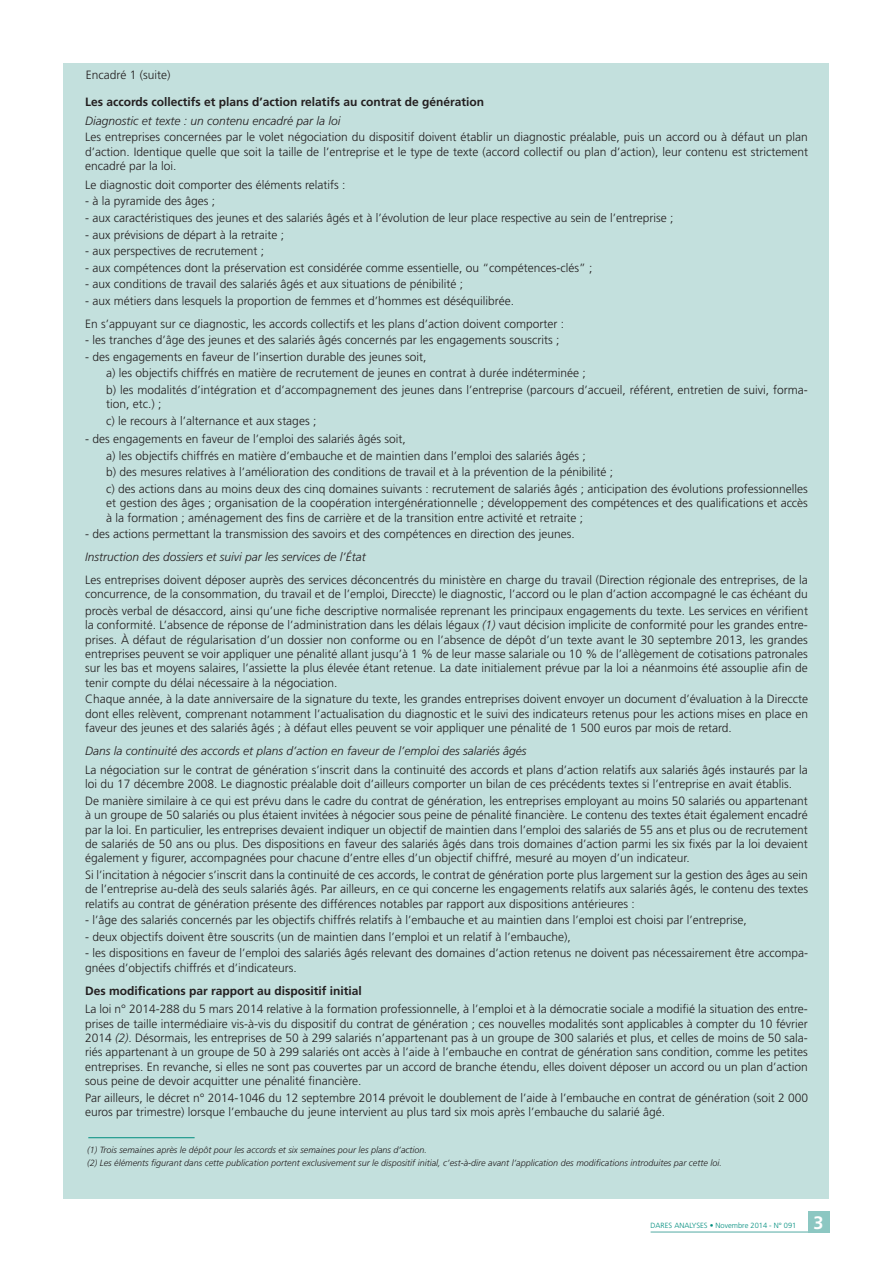
<style>
.page{position:relative;width:893px;height:1263px;background:#fff}
.page>*{position:absolute;margin:0;border:0;box-sizing:border-box;transform-origin:0 0}
.t1{font:700 18px "Frutiger";color:#fff}
.t2{font:300 12px/14.4px "Frutiger";color:#231f20}
.t3{font:italic 300 12px "Frutiger";color:#231f20}
.t4{font:700 12px "Frutiger";color:#231f20}
.t5{font:italic 300 9px/12.9px "Frutiger";color:#231f20}
.t6{font:300 7.5px "Frutiger";color:#008e7f}
.s1{font-style:italic}
</style>
<div class="page">
<div style="left:64px;top:64px;width:765px;height:1135px;background:#c3e0dd"></div>
<hr style="left:88px;top:1137px;width:107px;height:1px;background:#008e7f">
<div style="left:808px;top:1211px;width:21px;height:22px;background:#8cc7c2"></div>
<hr style="left:651px;top:1231px;width:178px;height:2px;background:#8cc7c2">
<p class="t2" style="left:86px;top:68px;width:86px">Encadré 1 (suite)</p>
<p class="t4" style="left:85px;top:95px;width:400px">Les accords collectifs et plans d’action relatifs au contrat de génération</p>
<p class="t3" style="left:85px;top:114px;width:257px">Diagnostic et texte : un contenu encadré par la loi</p>
<p class="t2" style="left:85px;top:130px;width:724px;text-align:justify">Les entreprises concernées par le volet négociation du dispositif doivent établir un diagnostic préalable, puis un accord ou à défaut un plan d’action. Identique quelle que soit la taille de l’entreprise et le type de texte (accord collectif ou plan d’action), leur contenu est strictement encadré par la loi.</p>
<p class="t2" style="left:85px;top:178px;width:262px">Le diagnostic doit comporter des éléments relatifs :</p>
<p class="t2" style="left:85px;top:194px;width:132px">- à la pyramide des âges ;</p>
<p class="t2" style="left:85px;top:211px;width:590px">- aux caractéristiques des jeunes et des salariés âgés et à l’évolution de leur place respective au sein de l’entreprise ;</p>
<p class="t2" style="left:85px;top:227px;width:201px">- aux prévisions de départ à la retraite ;</p>
<p class="t2" style="left:85px;top:244px;width:181px">- aux perspectives de recrutement ;</p>
<p class="t2" style="left:85px;top:260px;width:509px">- aux compétences dont la préservation est considérée comme essentielle, ou “compétences-clés” ;</p>
<p class="t2" style="left:85px;top:277px;width:380px">- aux conditions de travail des salariés âgés et aux situations de pénibilité ;</p>
<p class="t2" style="left:85px;top:289px;width:481px;line-height:23px">- aux métiers dans lesquels la proportion de femmes et d’hommes est déséquilibrée.<br>En s’appuyant sur ce diagnostic, les accords collectifs et les plans d’action doivent comporter :</p>
<p class="t2" style="left:85px;top:333px;width:476px">- les tranches d’âge des jeunes et des salariés âgés concernés par les engagements souscrits ;</p>
<p class="t2" style="left:106px;top:348px;width:703px;line-height:16.5px;text-indent:-21px">- des engagements en faveur de l’insertion durable des jeunes soit,<br>a) les objectifs chiffrés en matière de recrutement de jeunes en contrat à durée indéterminée ;<br>b) les modalités d’intégration et d’accompagnement des jeunes dans l’entreprise (parcours d’accueil, référent, entretien de suivi, forma-</p>
<p class="t2" style="left:106px;top:396px;width:212px;line-height:16.5px">tion, etc.) ;<br>c) le recours à l’alternance et aux stages ;</p>
<p class="t2" style="left:106px;top:431px;width:703px;line-height:16.5px;text-indent:-21px">- des engagements en faveur de l’emploi des salariés âgés soit,<br>a) les objectifs chiffrés en matière d’embauche et de maintien dans l’emploi des salariés âgés ;<br>b) des mesures relatives à l’amélioration des conditions de travail et à la prévention de la pénibilité ;<br>c) des actions dans au moins deux des cinq domaines suivants : recrutement de salariés âgés ; anticipation des évolutions professionnelles</p>
<p class="t2" style="left:106px;top:496px;width:703px">et gestion des âges ; organisation de la coopération intergénérationnelle ; développement des compétences et des qualifications et accès à la formation ; aménagement des fins de carrière et de la transition entre activité et retraite ;</p>
<p class="t2" style="left:85px;top:527px;width:491px">- des actions permettant la transmission des savoirs et des compétences en direction des jeunes.</p>
<p class="t3" style="left:85px;top:550px;width:282px">Instruction des dossiers et suivi par les services de l’État</p>
<p class="t2" style="left:85px;top:573px;width:724px">Les entreprises doivent déposer auprès des services déconcentrés du ministère en charge du travail (Direction régionale des entreprises, de la concurrence, de la consommation, du travail et de l’emploi, Direccte) le diagnostic, l’accord ou le plan d’action accompagné le cas échéant du</p>
<p class="t2" style="left:85px;top:604px;width:724px;text-align:justify">procès verbal de désaccord, ainsi qu’une fiche descriptive normalisée reprenant les principaux engagements du texte. Les services en vérifient la conformité. L’absence de réponse de l’administration dans les délais légaux <span class="s1">(1)</span> vaut décision implicite de conformité pour les grandes entre&shy;prises. À défaut de régularisation d’un dossier non conforme ou en l’absence de dépôt d’un texte avant le 30 septembre 2013, les grandes entreprises peuvent se voir appliquer une pénalité allant jusqu’à 1 % de leur masse salariale ou 10 % de l’allègement de cotisations patronales sur les bas et moyens salaires, l’assiette la plus élevée étant retenue. La date initialement prévue par la loi a néanmoins été assouplie afin de tenir compte du délai nécessaire à la négociation.</p>
<p class="t2" style="left:85px;top:692px;width:724px;text-align:justify">Chaque année, à la date anniversaire de la signature du texte, les grandes entreprises doivent envoyer un document d’évaluation à la Direccte dont elles relèvent, comprenant notamment l’actualisation du diagnostic et le suivi des indicateurs retenus pour les actions mises en place en faveur des jeunes et des salariés âgés ; à défaut elles peuvent se voir appliquer une pénalité de 1 500 euros par mois de retard.</p>
<p class="t3" style="left:85px;top:744px;width:443px">Dans la continuité des accords et plans d’action en faveur de l’emploi des salariés âgés</p>
<p class="t2" style="left:85px;top:763px;width:724px">La négociation sur le contrat de génération s’inscrit dans la continuité des accords et plans d’action relatifs aux salariés âgés instaurés par la loi du 17 décembre 2008. Le diagnostic préalable doit d’ailleurs comporter un bilan de ces précédents textes si l’entreprise en avait établis.</p>
<p class="t2" style="left:85px;top:793px;width:724px;text-align:justify">De manière similaire à ce qui est prévu dans le cadre du contrat de génération, les entreprises employant au moins 50 salariés ou appartenant à un groupe de 50 salariés ou plus étaient invitées à négocier sous peine de pénalité financière. Le contenu des textes était également encadré par la loi. En particulier, les entreprises devaient indiquer un objectif de maintien dans l’emploi des salariés de 55 ans et plus ou de recrutement de salariés de 50 ans ou plus. Des dispositions en faveur des salariés âgés dans trois domaines d’action parmi les six fixés par la loi devaient également y figurer, accompagnées pour chacune d’entre elles d’un objectif chiffré, mesuré au moyen d’un indicateur.</p>
<p class="t2" style="left:85px;top:868px;width:724px;text-align:justify">Si l’incitation à négocier s’inscrit dans la continuité de ces accords, le contrat de génération porte plus largement sur la gestion des âges au sein de l’entreprise au-delà des seuls salariés âgés. Par ailleurs, en ce qui concerne les engagements relatifs aux salariés âgés, le contenu des textes relatifs au contrat de génération présente des différences notables par rapport aux dispositions antérieures :</p>
<p class="t2" style="left:85px;top:913px;width:663px">- l’âge des salariés concernés par les objectifs chiffrés relatifs à l’embauche et au maintien dans l’emploi est choisi par l’entreprise,</p>
<p class="t2" style="left:85px;top:929px;width:487px">- deux objectifs doivent être souscrits (un de maintien dans l’emploi et un relatif à l’embauche),</p>
<p class="t2" style="left:85px;top:946px;width:724px">- les dispositions en faveur de l’emploi des salariés âgés relevant des domaines d’action retenus ne doivent pas nécessairement être accompa&shy;gnées d’objectifs chiffrés et d’indicateurs.</p>
<p class="t4" style="left:85px;top:983px;width:278px">Des modifications par rapport au dispositif initial</p>
<p class="t2" style="left:85px;top:1002px;width:724px;text-align:justify">La loi n° 2014-288 du 5 mars 2014 relative à la formation professionnelle, à l’emploi et à la démocratie sociale a modifié la situation des entre&shy;prises de taille intermédiaire vis-à-vis du dispositif du contrat de génération ; ces nouvelles modalités sont applicables à compter du 10 février 2014 <span class="s1">(2)</span>. Désormais, les entreprises de 50 à 299 salariés n’appartenant pas à un groupe de 300 salariés et plus, et celles de moins de 50 sala&shy;riés appartenant à un groupe de 50 à 299 salariés ont accès à l’aide à l’embauche en contrat de génération sans condition, comme les petites entreprises. En revanche, si elles ne sont pas couvertes par un accord de branche étendu, elles doivent déposer un accord ou un plan d’action sous peine de devoir acquitter une pénalité financière.</p>
<p class="t2" style="left:85px;top:1090px;width:724px">Par ailleurs, le décret n° 2014-1046 du 12 septembre 2014 prévoit le doublement de l’aide à l’embauche en contrat de génération (soit 2 000 euros par trimestre) lorsque l’embauche du jeune intervient au plus tard six mois après l’embauche du salarié âgé.</p>
<p class="t5" style="left:87px;top:1144px;width:636px">(1) Trois semaines après le dépôt pour les accords et six semaines pour les plans d’action.<br>(2) Les éléments figurant dans cette publication portent exclusivement sur le dispositif initial, c’est-à-dire avant l’application des modifications introduites par cette loi.</p>
<p class="t6" style="left:651px;top:1221px;width:147px">DARES ANALYSES • Novembre 2014 - N° 091</p>
<h1 class="t1" style="left:813px;top:1212px;width:12px">3</h1>
</div>
